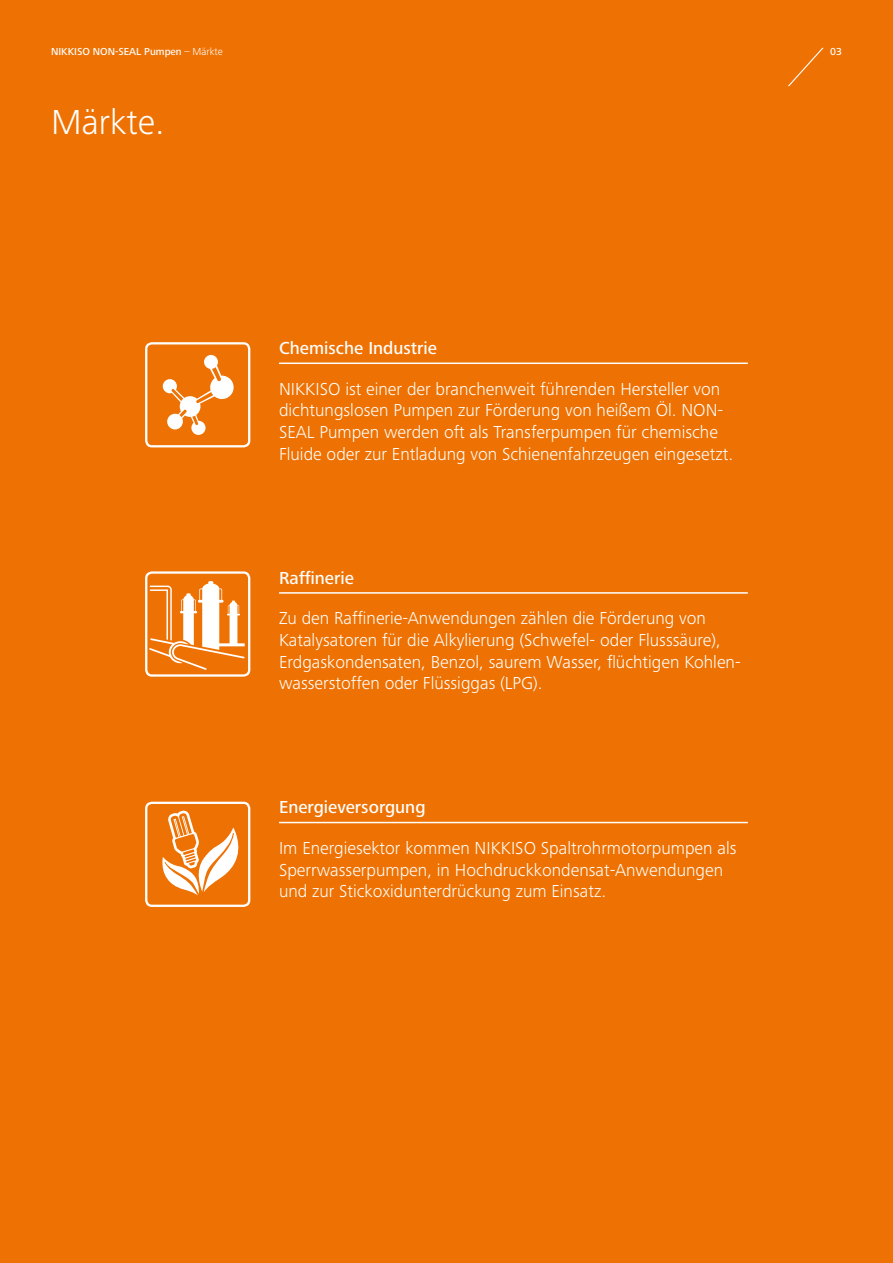
<style>
.page{position:relative;width:893px;height:1263px;background:#ee7203}
.page>*{position:absolute;margin:0;border:0;box-sizing:border-box;transform-origin:0 0}
.t1{font:300 36px "Frutiger Next LTW1 G";color:#fff}
.t2{font:300 18px/21.6px "Frutiger Next LTW1 G";color:#fff}
.t3{font:500 18px "Frutiger Next LTW1 G";color:#fff}
.t4{font:500 10.5px "Frutiger Next LTW1 G";color:#fff}
.s1{font-weight:300}
</style>
<div class="page">
<hr style="left:279px;top:362px;width:469px;height:2px;background:#fff">
<hr style="left:279px;top:592px;width:469px;height:2px;background:#fff">
<hr style="left:279px;top:822px;width:469px;height:1px;background:#fff">
<svg style="left:788px;top:47px;width:36px;height:40px"></svg>
<svg style="left:145px;top:802px;width:105px;height:105px"></svg>
<svg style="left:145px;top:571px;width:105px;height:106px"></svg>
<svg style="left:145px;top:342px;width:105px;height:105px"></svg>
<p class="t4" style="left:51px;top:46px;width:173px">NIKKISO NON-SEAL Pumpen <span class="s1">– Märkte</span></p>
<p class="t4" style="left:830px;top:46px;width:13px">03</p>
<h1 class="t1" style="left:51px;top:101px;width:115px">Märkte.</h1>
<p class="t3" style="left:279px;top:338px;width:159px">Chemische Industrie</p>
<p class="t2" style="left:279px;top:378px;width:456px">NIKKISO ist einer der branchenweit führenden Hersteller von dichtungslosen Pumpen zur Förderung von heißem Öl. NON-SEAL Pumpen werden oft als Transferpumpen für chemische Fluide oder zur Entladung von Schienenfahrzeugen eingesetzt.</p>
<p class="t3" style="left:279px;top:567px;width:76px">Raffinerie</p>
<p class="t2" style="left:279px;top:608px;width:463px">Zu den Raffinerie-Anwendungen zählen die Förderung von Katalysatoren für die Alkylierung (Schwefel- oder Flusssäure), Erdgaskondensaten, Benzol, saurem Wasser, flüchtigen Kohlen&shy;wasserstoffen oder Flüssiggas (LPG).</p>
<p class="t3" style="left:279px;top:797px;width:148px">Energieversorgung</p>
<p class="t2" style="left:279px;top:837px;width:459px">Im Energiesektor kommen NIKKISO Spaltrohrmotorpumpen als<br>Sperrwasserpumpen, in Hochdruckkondensat-Anwendungen und zur Stickoxidunterdrückung zum Einsatz.</p>
</div>
